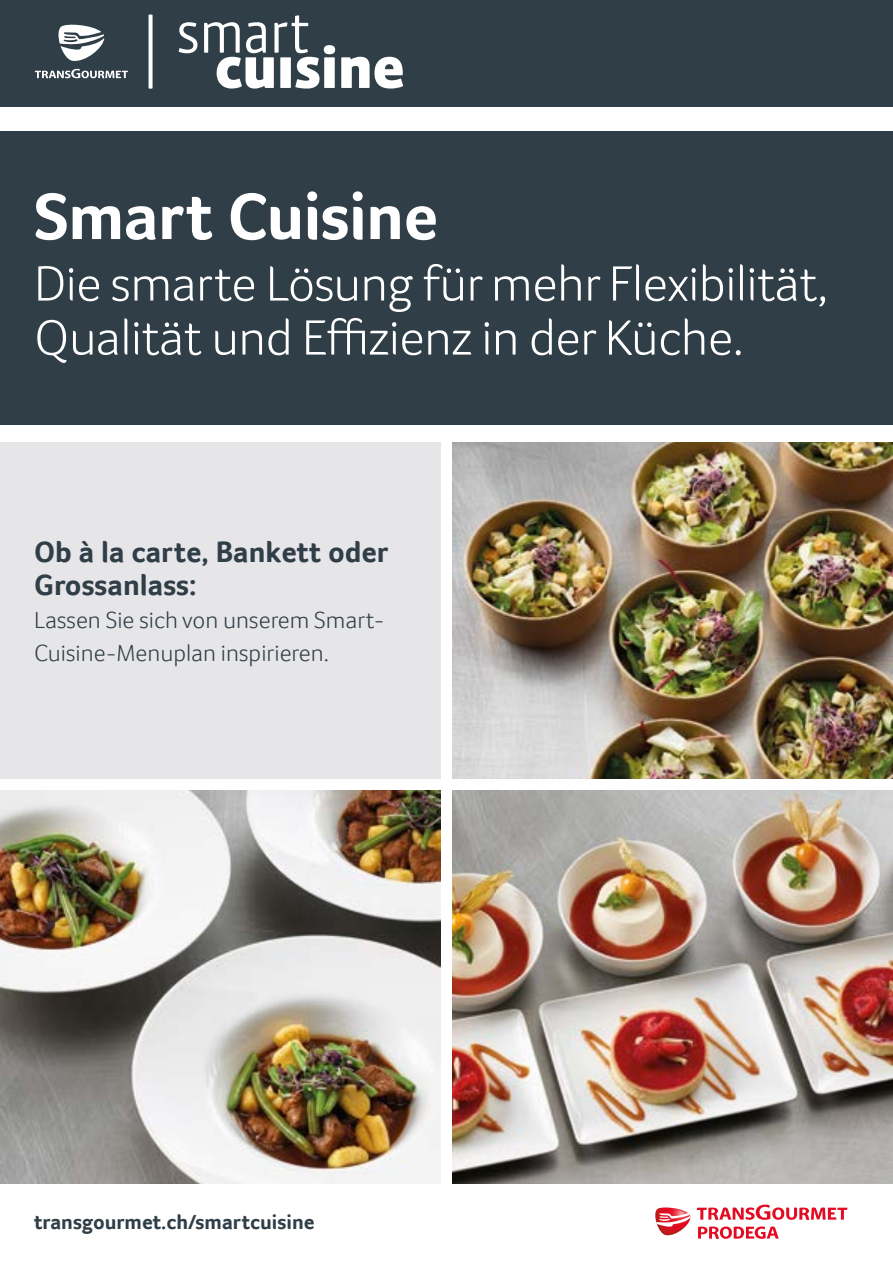
<style>
.page{position:relative;width:893px;height:1263px;background:#fff}
.page>*{position:absolute;margin:0;border:0;box-sizing:border-box;transform-origin:0 0}
.t1{font:700 67.5px "Transgourmet";letter-spacing:-.01em;color:#fff}
.t2{font:300 51px/54px "Transgourmet";letter-spacing:-.01em;color:#fff}
.t3{font:700 30px/33px "Transgourmet";color:#303e47}
.t4{font:300 24px/33px "Transgourmet";color:#303e47}
.t5{font:700 21px "Transgourmet";color:#303e47}
</style>
<div class="page">
<div style="left:0;top:0;width:893px;height:106px;background:#303e47"></div>
<svg style="left:179px;top:15px;width:224px;height:74px"></svg>
<svg style="left:149px;top:15px;width:4px;height:74px"></svg>
<svg style="left:58px;top:24px;width:46px;height:37px"></svg>
<svg style="left:35px;top:69px;width:93px;height:9px"></svg>
<svg style="left:655px;top:1204px;width:192px;height:35px"></svg>
<img style="left:453px;top:791px;width:440px;height:392px">
<div style="left:0;top:131px;width:893px;height:294px;background:#303e47"></div>
<div style="left:0;top:442px;width:440px;height:337px;background:#e6e5e8"></div>
<img style="left:453px;top:442px;width:440px;height:337px">
<img style="left:0;top:791px;width:440px;height:392px">
<h1 class="t1" style="left:34px;top:176px;width:406px">Smart Cuisine</h1>
<p class="t2" style="left:34px;top:256px;width:796px">Die smarte Lösung für mehr Flexibilität,<br>Qualität und Effizienz in der Küche.</p>
<p class="t3" style="left:34px;top:535px;width:356px">Ob à la carte, Bankett oder<br>Grossanlass:</p>
<p class="t4" style="left:34px;top:603px;width:352px">Lassen Sie sich von unserem Smart-<br>Cuisine-Menuplan inspirieren.</p>
<p class="t5" style="left:34px;top:1209px;width:282px">transgourmet.ch/smartcuisine</p>
</div>
